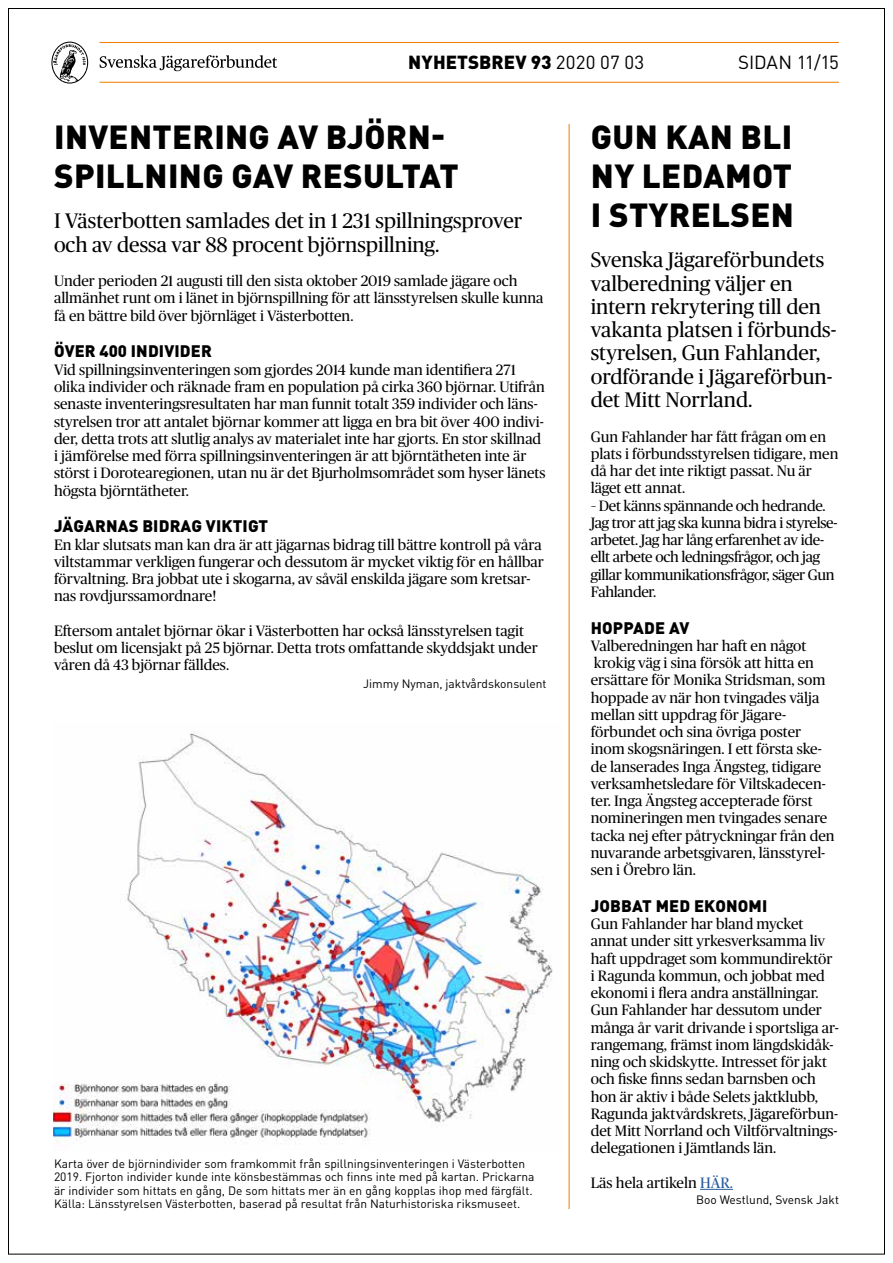
<style>
.page{position:relative;width:893px;height:1263px;background:#fff}
.page>*{position:absolute;margin:0;border:0;box-sizing:border-box;transform-origin:0 0}
.t1{font:900 33px/39px "DINOT";letter-spacing:.01em;color:#000;text-align:justify}
.t2{font:21px/23.2px "Publico Headline";color:#000}
.t3{font:900 18.75px "DINOT";letter-spacing:.005em;color:#000}
.t4{font:18.75px "DINOT";letter-spacing:-.01em;color:#000}
.t5{font:900 16.5px "DINOT";letter-spacing:.01em;color:#000}
.t6{font:15px/17.2px "Publico Headline";color:#000}
.t7{font:15px/17.2px "Publico Headline";letter-spacing:-.02em;color:#000}
.t8{font:12px/13.5px "DINOT";color:#000}
.s1{font-weight:400}
.s2{color:#275b9b}
</style>
<div class="page">
<svg style="left:51px;top:42px;width:37px;height:42px"></svg>
<svg style="left:100px;top:55px;width:177px;height:16px"></svg>
<hr style="left:99px;top:42px;width:740px;height:1px;background:#ef7d00">
<hr style="left:99px;top:82px;width:740px;height:1px;background:#ef7d00">
<hr style="left:569px;top:124px;width:1px;height:1085px;background:#ef7d00">
<hr style="left:700px;top:1189px;width:33px;height:1px;background:#275b9b">
<img style="left:53px;top:732px;width:500px;height:412px">
<p class="t3" style="left:408px;top:50px;width:238px">NYHETSBREV 93 <span class="s1">2020 07 03</span></p>
<p class="t4" style="left:738px;top:50px;width:102px">SIDAN 11/15</p>
<h1 class="t1" style="left:54px;top:116px;width:406px">INVENTERING AV BJÖRN-<br>SPILLNING GAV RESULTAT</h1>
<h2 class="t2" style="left:54px;top:208px;width:470px">I Västerbotten samlades det in 1 231 spillningsprover och av dessa var 88 procent björnspillning.</h2>
<p class="t6" style="left:54px;top:272px;width:491px">Under perioden 21 augusti till den sista oktober 2019 samlade jägare och allmänhet runt om i länet in björnspillning för att länsstyrelsen skulle kunna få en bättre bild över björnläget i Västerbotten.</p>
<p class="t5" style="left:54px;top:340px;width:159px">ÖVER 400 INDIVIDER</p>
<p class="t6" style="left:54px;top:360px;width:493px">Vid spillningsinventeringen som gjordes 2014 kunde man identifiera 271 olika individer och räknade fram en population på cirka 360 björnar. Utifrån senaste inventeringsresultaten har man funnit totalt 359 individer och läns&shy;styrelsen tror att antalet björnar kommer att ligga en bra bit över 400 indivi&shy;der, detta trots att slutlig analys av materialet inte har gjorts. En stor skillnad i jämförelse med förra spillningsinventeringen är att björntätheten inte är störst i Dorotearegionen, utan nu är det Bjurholmsområdet som hyser länets högsta björntätheter.</p>
<p class="t5" style="left:54px;top:515px;width:216px">JÄGARNAS BIDRAG VIKTIGT</p>
<p class="t6" style="left:54px;top:535px;width:491px">En klar slutsats man kan dra är att jägarnas bidrag till bättre kontroll på våra viltstammar verkligen fungerar och dessutom är mycket viktig för en hållbar förvaltning. Bra jobbat ute i skogarna, av såväl enskilda jägare som kretsar&shy;nas rovdjurssamordnare!</p>
<p class="t6" style="left:54px;top:621px;width:485px">Eftersom antalet björnar ökar i Västerbotten har också länsstyrelsen tagit beslut om licensjakt på 25 björnar. Detta trots omfattande skyddsjakt under våren då 43 björnar fälldes.</p>
<p class="t8" style="left:363px;top:676px;width:185px">Jimmy Nyman, jaktvårdskonsulent</p>
<p class="t8" style="left:54px;top:1156px;width:482px">Karta över de björnindivider som framkommit från spillningsinventeringen i Västerbotten 2019. Fjorton individer kunde inte könsbestämmas och finns inte med på kartan. Prickarna är individer som hittats en gång, De som hittats mer än en gång kopplas ihop med färgfält.<br>Källa: Länsstyrelsen Västerbotten, baserad på resultat från Naturhistoriska riksmuseet.</p>
<h1 class="t1" style="left:591px;top:116px;width:204px">GUN KAN BLI NY LEDAMOT I STYRELSEN</h1>
<h2 class="t2" style="left:591px;top:247px;width:247px">Svenska Jägareförbundets valberedning väljer en intern rekrytering till den vakanta platsen i förbunds&shy;styrelsen, Gun Fahlander, ordförande i Jägareförbun&shy;det Mitt Norrland.</h2>
<p class="t6" style="left:591px;top:427px;width:249px">Gun Fahlander har fått frågan om en plats i förbundsstyrelsen tidigare, men då har det inte riktigt passat. Nu är läget ett annat.</p>
<p class="t7" style="left:591px;top:496px;width:248px">– Det känns spännande och hedrande.<br>Jag tror att jag ska kunna bidra i styrelse&shy;arbetet. Jag har lång erfarenhet av ide&shy;ellt arbete och ledningsfrågor, och jag gillar kommunikationsfrågor, säger Gun Fahlander.</p>
<p class="t5" style="left:591px;top:616px;width:100px">HOPPADE AV</p>
<p class="t6" style="left:591px;top:636px;width:245px">Valberedningen har haft en något krokig väg i sina försök att hitta en ersättare för Monika Stridsman, som hoppade av när hon tvingades välja mellan sitt uppdrag för Jägare&shy;förbundet och sina övriga poster inom skogsnäringen. I ett första ske&shy;de lanserades Inga Ängsteg, tidigare verksamhetsledare för Viltskadecen&shy;ter. Inga Ängsteg accepterade först nomineringen men tvingades senare tacka nej efter påtryckningar från den nuvarande arbetsgivaren, länsstyrel&shy;sen i Örebro län.</p>
<p class="t5" style="left:591px;top:895px;width:178px">JOBBAT MED EKONOMI</p>
<p class="t6" style="left:591px;top:914px;width:250px">Gun Fahlander har bland mycket annat under sitt yrkesverksamma liv haft uppdraget som kommundirektör i Ragunda kommun, och jobbat med ekonomi i flera andra anställningar.<br>Gun Fahlander har dessutom under många år varit drivande i sportsliga ar&shy;rangemang, främst inom längdskidåk&shy;ning och skidskytte. Intresset för jakt och fiske finns sedan barnsben och hon är aktiv i både Selets jaktklubb, Ragunda jaktvårdskrets, Jägareförbun&shy;det Mitt Norrland och Viltförvaltnings&shy;delegationen i Jämtlands län.</p>
<p class="t6" style="left:591px;top:1173px;width:144px">Läs hela artikeln <span class="s2">HÄR.</span></p>
<p class="t8" style="left:696px;top:1192px;width:144px">Boo Westlund, Svensk Jakt</p>
</div>
